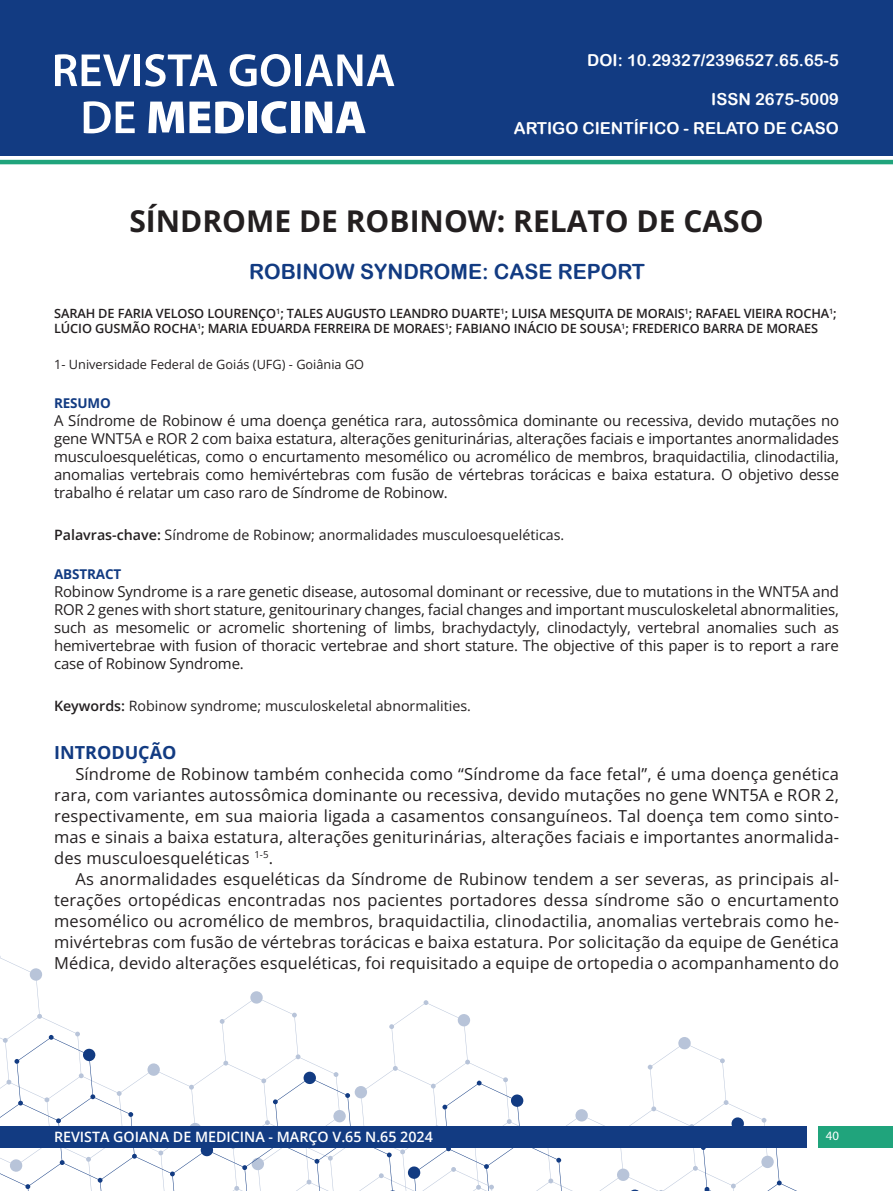
<style>
.page{position:relative;width:893px;height:1191px;background:#fff}
.page>*{position:absolute;margin:0;border:0;box-sizing:border-box;transform-origin:0 0}
.t1{font:700 30px "Open Sans";color:#231f20}
.t2{font:21px "Arial Rounded MT Bold";color:#123b82}
.t3{font:700 18px "Open Sans";color:#123b82}
.t4{font:18px "Myriad Arabic";color:#fff}
.t5{font:16.5px/21px "Open Sans";letter-spacing:.01em;color:#231f20;text-align:justify}
.t6{font:16.5px "Arial Rounded MT Bold";color:#fff}
.t7{font:15px/18px "Open Sans";letter-spacing:-.01em;color:#231f20;text-align:justify}
.t8{font:14.25px "Open Sans";color:#231f20}
.t9{font:600 14.25px "Open Sans";color:#fff}
.t10{font:700 13.5px "Open Sans";letter-spacing:-.01em;color:#123b82}
.t11{font:600 12.75px/15.3px "Open Sans";letter-spacing:-.01em;color:#231f20}
.t12{font:12.75px "Open Sans";color:#231f20}
.s1{font-weight:600}
</style>
<div class="page">
<svg style="left:555px;top:1080px;width:338px;height:111px"></svg>
<svg style="left:0;top:956px;width:470px;height:78px"></svg>
<svg style="left:0;top:1034px;width:555px;height:157px"></svg>
<div style="left:818px;top:1126px;width:75px;height:21px;background:#20a47c"></div>
<div style="left:0;top:0;width:893px;height:156px;background:#123b82"></div>
<div style="left:0;top:1126px;width:807px;height:21px;background:#123b82"></div>
<hr style="left:0;top:160px;width:893px;height:4px;background:#20a47c">
<svg style="left:55px;top:54px;width:76px;height:32px"></svg>
<div style="left:134px;top:55px;width:6px;height:31px;background:#fff"></div>
<svg style="left:145px;top:54px;width:72px;height:33px"></svg>
<svg style="left:230px;top:54px;width:60px;height:33px"></svg>
<div style="left:295px;top:55px;width:6px;height:31px;background:#fff"></div>
<svg style="left:305px;top:55px;width:89px;height:31px"></svg>
<svg style="left:84px;top:101px;width:51px;height:32px"></svg>
<svg style="left:148px;top:101px;width:96px;height:32px"></svg>
<div style="left:248px;top:102px;width:9px;height:31px;background:#fff"></div>
<svg style="left:261px;top:101px;width:26px;height:33px"></svg>
<div style="left:291px;top:102px;width:8px;height:31px;background:#fff"></div>
<svg style="left:305px;top:102px;width:61px;height:31px"></svg>
<p class="t6" style="left:587px;top:50px;width:253px">DOI: 10.29327/2396527.65.65-5</p>
<p class="t6" style="left:711px;top:89px;width:129px">ISSN 2675-5009</p>
<p class="t6" style="left:514px;top:118px;width:327px">ARTIGO CIENTÍFICO - RELATO DE CASO</p>
<p class="t1" style="left:129px;top:200px;width:636px">SÍNDROME DE ROBINOW: RELATO DE CASO</p>
<p class="t2" style="left:249px;top:259px;width:397px">ROBINOW SYNDROME: CASE REPORT</p>
<p class="t11" style="left:54px;top:305px;width:784px">SARAH DE FARIA VELOSO LOURENÇO<sup>1</sup>; TALES AUGUSTO LEANDRO DUARTE<sup>1</sup>; LUISA MESQUITA DE MORAIS<sup>1</sup>; RAFAEL VIEIRA ROCHA<sup>1</sup>;<br>LÚCIO GUSMÃO ROCHA<sup>1</sup>; MARIA EDUARDA FERREIRA DE MORAES<sup>1</sup>; FABIANO INÁCIO DE SOUSA<sup>1</sup>; FREDERICO BARRA DE MORAES</p>
<p class="t12" style="left:54px;top:356px;width:312px">1- Universidade Federal de Goiás (UFG) - Goiânia GO</p>
<p class="t10" style="left:54px;top:394px;width:58px">RESUMO</p>
<p class="t7" style="left:54px;top:411px;width:787px">A Síndrome de Robinow é uma doença genética rara, autossômica dominante ou recessiva, devido mutações no gene WNT5A e ROR 2 com baixa estatura, alterações geniturinárias, alterações faciais e importantes anormalidades musculoesqueléticas, como o encurtamento mesomélico ou acromélico de membros, braquidactilia, clinodactilia, anomalias vertebrais como hemivértebras com fusão de vértebras torácicas e baixa estatura. O objetivo desse trabalho é relatar um caso raro de Síndrome de Robinow.</p>
<p class="t8" style="left:54px;top:525px;width:512px"><span class="s1">Palavras-chave:</span> Síndrome de Robinow; anormalidades musculoesqueléticas.</p>
<p class="t10" style="left:54px;top:564px;width:69px">ABSTRACT</p>
<p class="t7" style="left:54px;top:582px;width:786px">Robinow Syndrome is a rare genetic disease, autosomal dominant or recessive, due to mutations in the WNT5A and ROR 2 genes with short stature, genitourinary changes, facial changes and important musculoskeletal abnormalities, such as mesomelic or acromelic shortening of limbs, brachydactyly, clinodactyly, vertebral anomalies such as hemivertebrae with fusion of thoracic vertebrae and short stature. The objective of this paper is to report a rare case of Robinow Syndrome.</p>
<p class="t8" style="left:54px;top:696px;width:418px"><span class="s1">Keywords:</span> Robinow syndrome; musculoskeletal abnormalities.</p>
<p class="t3" style="left:54px;top:739px;width:124px">INTRODUÇÃO</p>
<p class="t5" style="left:54px;top:763px;width:786px;text-indent:21px">Síndrome de Robinow também conhecida como “Síndrome da face fetal”, é uma doença genética rara, com variantes autossômica dominante ou recessiva, devido mutações no gene WNT5A e ROR 2, respectivamente, em sua maioria ligada a casamentos consanguíneos. Tal doença tem como sinto&shy;mas e sinais a baixa estatura, alterações geniturinárias, alterações faciais e importantes anormalida&shy;des musculoesqueléticas <sup>1-5</sup>.</p>
<p class="t5" style="left:54px;top:868px;width:786px;text-indent:21px">As anormalidades esqueléticas da Síndrome de Rubinow tendem a ser severas, as principais al&shy;terações ortopédicas encontradas nos pacientes portadores dessa síndrome são o encurtamento mesomélico ou acromélico de membros, braquidactilia, clinodactilia, anomalias vertebrais como he&shy;mivértebras com fusão de vértebras torácicas e baixa estatura. Por solicitação da equipe de Genética Médica, devido alterações esqueléticas, foi requisitado a equipe de ortopedia o acompanhamento do</p>
<p class="t9" style="left:54px;top:1127px;width:380px">REVISTA GOIANA DE MEDICINA - MARÇO V.65 N.65 2024</p>
<p class="t4" style="left:826px;top:1123px;width:15px">40</p>
</div>
